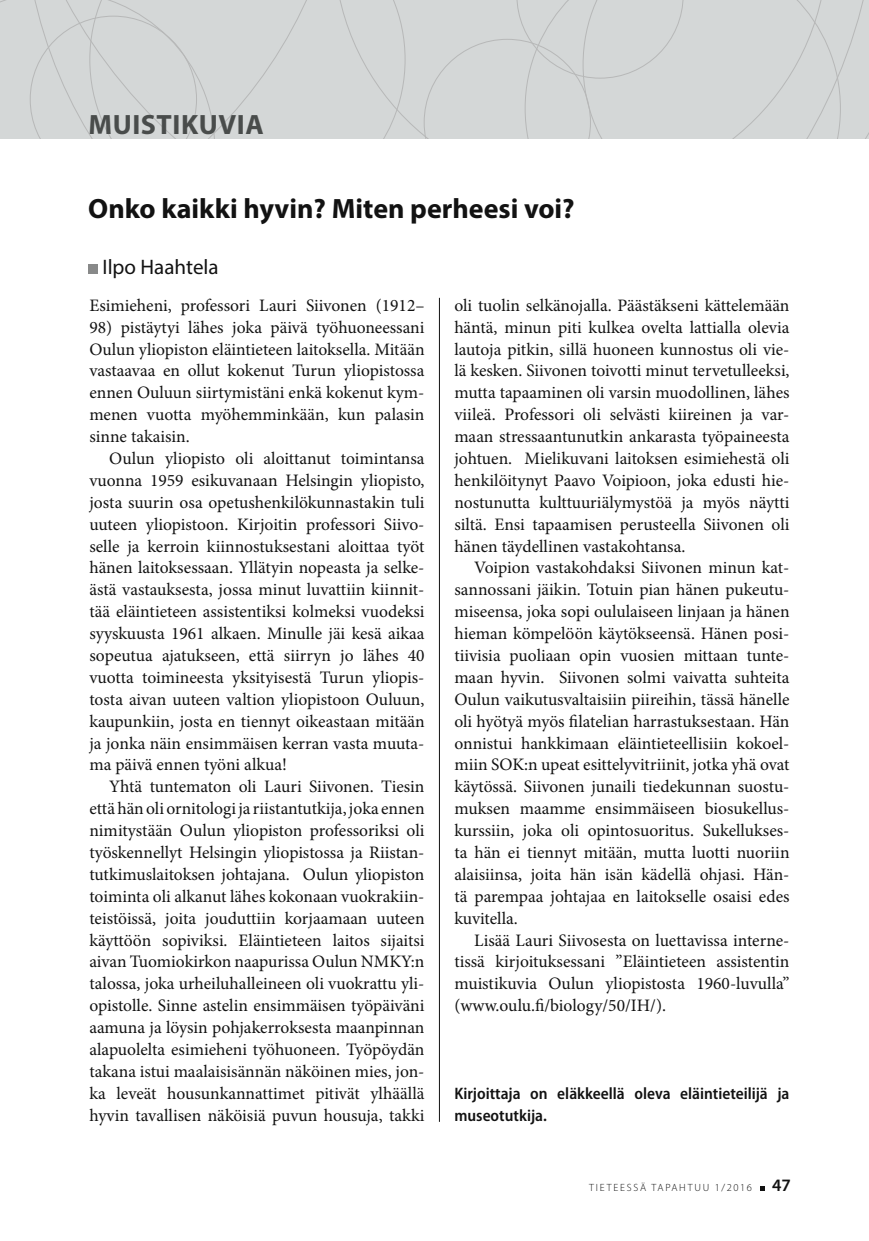
<style>
.page{position:relative;width:869px;height:1241px;background:#fff}
.page>*{position:absolute;margin:0;border:0;box-sizing:border-box;transform-origin:0 0}
.jutun_otsikko{font:700 28px "Myriad Pro";color:#121212}
.kolumniotsikko{font:700 28px "Myriad Pro";letter-spacing:.02em;color:#494c4b}
.kirjoittaja{font:21px "Myriad Pro";color:#121212}
.leipis{font:17.5px/21.9px "Minion Pro";color:#121212;text-align:justify}
.leipis_1__kpl{font:17.5px/21.9px "Minion Pro";color:#121212;text-align:justify}
.kirjoittajatiedot{font:600 semi-condensed 16.62px/21.9px "Myriad Pro";color:#121212}
.t1{font:300 10.5px "Myriad Pro";letter-spacing:.17em;color:#121212}
.s1{font-weight:600;font-size:17.5px}
</style>
<div class="page">
<svg style="left:760px;top:1186px;width:4px;height:4px"></svg>
<hr style="left:439px;top:298px;width:1px;height:823px;background:#121212">
<div style="left:405px;top:0;width:18px;height:139px;background:#d4d7d7"></div>
<div style="left:423px;top:0;width:445px;height:139px;background:#d4d7d7"></div>
<div style="left:0;top:0;width:89px;height:139px;background:#d4d7d7"></div>
<div style="left:89px;top:0;width:316px;height:139px;background:#d4d7d7"></div>
<div style="left:88px;top:264px;width:10px;height:10px;background:#888989"></div>
<p class="kolumniotsikko" style="left:88px;top:106px;width:177px">MUISTIKUVIA</p>
<p class="jutun_otsikko" style="left:88px;top:190px;width:488px">Onko kaikki hyvin? Miten perheesi voi?</p>
<p class="kirjoittaja" style="left:102px;top:254px;width:118px">Ilpo Haahtela</p>
<p class="leipis_1__kpl" style="left:89px;top:294px;width:336px">Esimieheni, professori Lauri Siivonen (1912–</p>
<p class="leipis_1__kpl" style="left:89px;top:316px;width:336px">98) pistäytyi lähes joka päivä työhuoneessani Oulun yliopiston eläintieteen laitoksella. Mitään vastaavaa en ollut kokenut Turun yliopistossa ennen Ouluun siirtymistäni enkä kokenut kym&shy;menen vuotta myöhemminkään, kun palasin sinne takaisin.</p>
<p class="leipis" style="left:89px;top:447px;width:336px;text-indent:20px">Oulun yliopisto oli aloittanut toimintansa vuonna 1959 esikuvanaan Helsingin yliopisto, josta suurin osa opetushenkilökunnastakin tuli uuteen yliopistoon. Kirjoitin professori Siivo&shy;selle ja kerroin kiinnostuksestani aloittaa työt hänen laitoksessaan. Yllätyin nopeasta ja selke&shy;ästä vastauksesta, jossa minut luvattiin kiinnit&shy;tää eläintieteen assistentiksi kolmeksi vuodeksi syyskuusta 1961 alkaen. Minulle jäi kesä aikaa sopeutua ajatukseen, että siirryn jo lähes 40 vuotta toimineesta yksityisestä Turun yliopis&shy;tosta aivan uuteen valtion yliopistoon Ouluun, kaupunkiin, josta en tiennyt oikeastaan mitään ja jonka näin ensimmäisen kerran vasta muuta&shy;ma päivä ennen työni alkua!</p>
<p class="leipis" style="left:89px;top:775px;width:336px;text-indent:20px">Yhtä tuntematon oli Lauri Siivonen. Tiesin että hän oli ornitologi ja riistantutkija, joka ennen nimitystään Oulun yliopiston professoriksi oli työskennellyt Helsingin yliopistossa ja Riistan&shy;tutkimuslaitoksen johtajana. Oulun yliopiston toiminta oli alkanut lähes kokonaan vuokrakiin&shy;teistöissä, joita jouduttiin korjaamaan uuteen käyttöön sopiviksi. Eläintieteen laitos sijaitsi aivan Tuomiokirkon naapurissa Oulun NMKY:n talossa, joka urheiluhalleineen oli vuokrattu yli&shy;opistolle. Sinne astelin ensimmäisen työpäiväni aamuna ja löysin pohjakerroksesta maanpinnan alapuolelta esimieheni työhuoneen. Työpöydän takana istui maalaisisännän näköinen mies, jon&shy;ka leveät housunkannattimet pitivät ylhäällä hyvin tavallisen näköisiä puvun housuja, takki</p>
<p class="leipis" style="left:454px;top:294px;width:336px">oli tuolin selkänojalla. Päästäkseni kättelemään häntä, minun piti kulkea ovelta lattialla olevia lautoja pitkin, sillä huoneen kunnostus oli vie&shy;lä kesken. Siivonen toivotti minut tervetulleeksi, mutta tapaaminen oli varsin muodollinen, lähes viileä. Professori oli selvästi kiireinen ja var&shy;maan stressaantunutkin ankarasta työpaineesta johtuen. Mielikuvani laitoksen esimiehestä oli henkilöitynyt Paavo Voipioon, joka edusti hie&shy;nostunutta kulttuuriälymystöä ja myös näytti siltä. Ensi tapaamisen perusteella Siivonen oli hänen täydellinen vastakohtansa.</p>
<p class="leipis" style="left:454px;top:557px;width:336px;text-indent:20px">Voipion vastakohdaksi Siivonen minun kat&shy;sannossani jäikin. Totuin pian hänen pukeutu&shy;miseensa, joka sopi oululaiseen linjaan ja hänen hieman kömpelöön käytökseensä. Hänen posi&shy;tiivisia puoliaan opin vuosien mittaan tunte&shy;maan hyvin. Siivonen solmi vaivatta suhteita Oulun vaikutusvaltaisiin piireihin, tässä hänelle oli hyötyä myös filatelian harrastuksestaan. Hän onnistui hankkimaan eläintieteellisiin kokoel&shy;miin SOK:n upeat esittelyvitriinit, jotka yhä ovat käytössä. Siivonen junaili tiedekunnan suostu&shy;muksen maamme ensimmäiseen biosukellus&shy;kurssiin, joka oli opintosuoritus. Sukellukses&shy;ta hän ei tiennyt mitään, mutta luotti nuoriin alaisiinsa, joita hän isän kädellä ohjasi. Hän&shy;tä parempaa johtajaa en laitokselle osaisi edes kuvitella.</p>
<p class="leipis" style="left:454px;top:928px;width:336px;text-indent:20px">Lisää Lauri Siivosesta on luettavissa interne&shy;tissä kirjoituksessani ”Eläintieteen assistentin muistikuvia Oulun yliopistosta 1960-luvulla” (www.oulu.fi/biology/50/IH/).</p>
<p class="kirjoittajatiedot" style="left:454px;top:1082px;width:336px">Kirjoittaja on eläkkeellä oleva eläintieteilijä ja museotutkija.</p>
<p class="t1" style="left:589px;top:1181px;width:203px">TIETEESSÄ TAPAHTUU 1/2016 <span class="s1">47</span></p>
</div>
